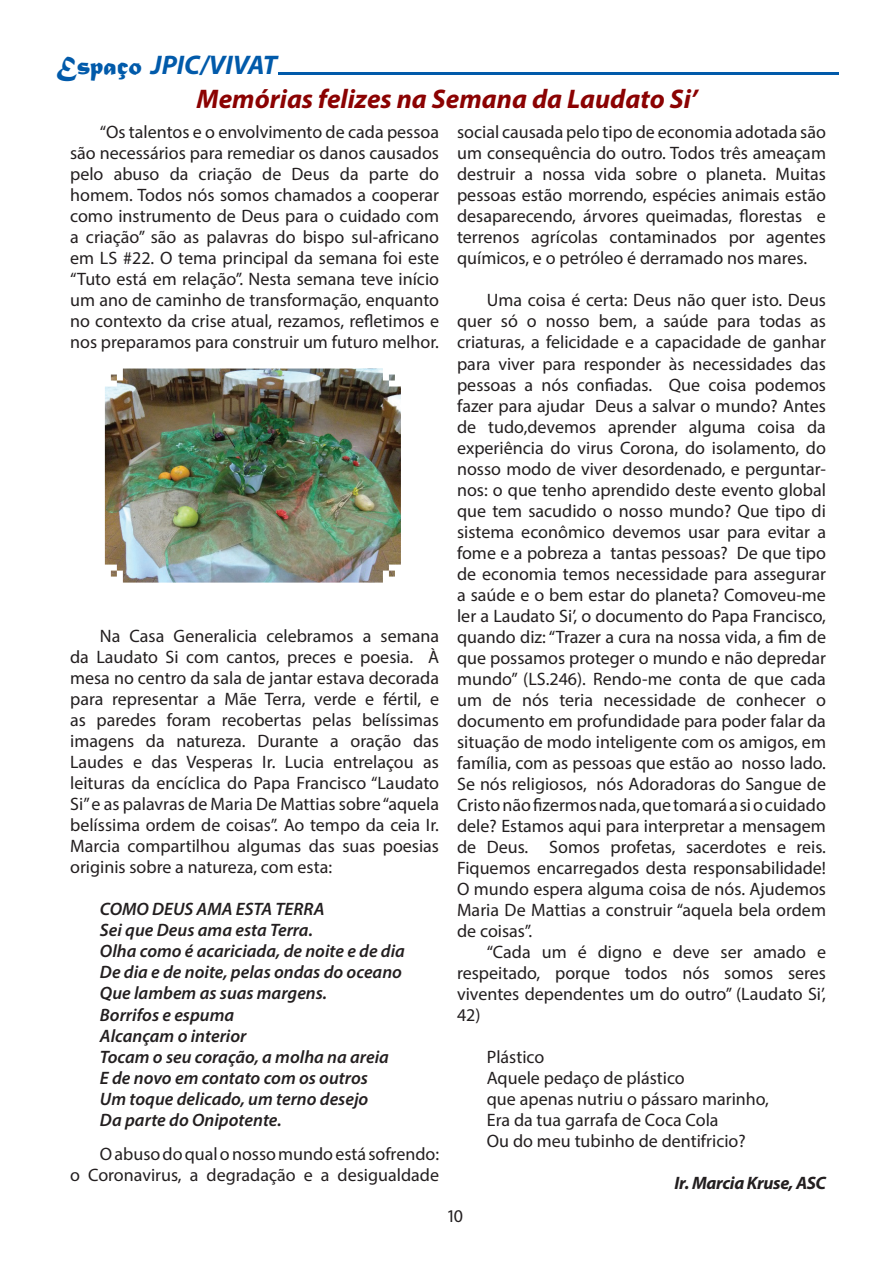
<style>
.page{position:relative;width:893px;height:1263px;background:#fff}
.page>*{position:absolute;margin:0;border:0;box-sizing:border-box;transform-origin:0 0}
.t1{font:italic 700 27px "Myriad Pro";color:#8b0202}
.t2{font:italic 700 27px "Myriad Pro";color:#015aaa}
.t3{font:18px/21px "Myriad Pro";color:#231f20;text-align:justify}
.t4{font:italic 600 18px/21px "Myriad Pro";color:#231f20}
.t5{font:italic 700 18px "Myriad Pro";letter-spacing:-.02em;color:#231f20}
.s1{font-family:"Matura MT Script Capitals";font-weight:400;font-style:normal}
</style>
<div class="page">
<img style="left:105px;top:368px;width:296px;height:215px">
<svg style="left:278px;top:72px;width:561px;height:2px"></svg>
<h1 class="t2" style="left:57px;top:48px;width:222px"><span class="s1">Espaço</span> JPIC/VIVAT</h1>
<h1 class="t1" style="left:197px;top:82px;width:503px">Memórias felizes na Semana da Laudato Si’</h1>
<p class="t3" style="left:70px;top:121px;width:370px;text-indent:30px">“Os talentos e o envolvimento de cada pessoa são necessários para remediar os danos causados pelo abuso da criação de Deus da parte do homem. Todos nós somos chamados a cooperar como instrumento de Deus para o cuidado com a criação” são as palavras do bispo sul-africano em LS #22. O tema principal da semana foi este “Tuto está em relação”. Nesta semana teve início um ano de caminho de transformação, enquanto no contexto da crise atual, rezamos, refletimos e nos preparamos para construir um futuro melhor.</p>
<p class="t3" style="left:70px;top:625px;width:370px;text-indent:30px">Na Casa Generalicia celebramos a semana da Laudato Si com cantos, preces e poesia. À mesa no centro da sala de jantar estava decorada para representar a Mãe Terra, verde e fértil, e as paredes foram recobertas pelas belíssimas imagens da natureza. Durante a oração das Laudes e das Vesperas Ir. Lucia entrelaçou as leituras da encíclica do Papa Francisco “Laudato Si” e as palavras de Maria De Mattias sobre “aquela belíssima ordem de coisas”. Ao tempo da ceia Ir.<br>Marcia compartilhou algumas das suas poesias originis sobre a natureza, com esta:</p>
<p class="t4" style="left:100px;top:898px;width:307px">COMO DEUS AMA ESTA TERRA<br>Sei que Deus ama esta Terra.<br>Olha como é acariciada, de noite e de dia<br>De dia e de noite, pelas ondas do oceano<br>Que lambem as suas margens.<br>Borrifos e espuma<br>Alcançam o interior<br>Tocam o seu coração, a molha na areia<br>E de novo em contato com os outros<br>Um toque delicado, um terno desejo<br>Da parte do Onipotente.</p>
<p class="t3" style="left:70px;top:1143px;width:370px;text-align:right">O abuso do qual o nosso mundo está sofrendo:<br>o Coronavirus, a degradação e a desigualdade</p>
<p class="t3" style="left:457px;top:122px;width:370px">social causada pelo tipo de economia adotada são um consequência do outro. Todos três ameaçam destruir a nossa vida sobre o planeta. Muitas pessoas estão morrendo, espécies animais estão desaparecendo, árvores queimadas, florestas e terrenos agrícolas contaminados por agentes químicos, e o petróleo é derramado nos mares.</p>
<p class="t3" style="left:457px;top:290px;width:370px;text-indent:30px">Uma coisa é certa: Deus não quer isto. Deus quer só o nosso bem, a saúde para todas as criaturas, a felicidade e a capacidade de ganhar para viver para responder às necessidades das pessoas a nós confiadas. Que coisa podemos fazer para ajudar Deus a salvar o mundo? Antes de tudo,devemos aprender alguma coisa da experiência do virus Corona, do isolamento, do nosso modo de viver desordenado, e perguntar&shy;nos: o que tenho aprendido deste evento global que tem sacudido o nosso mundo? Que tipo di sistema econômico devemos usar para evitar a fome e a pobreza a tantas pessoas? De que tipo de economia temos necessidade para assegurar a saúde e o bem estar do planeta? Comoveu-me ler a Laudato Si’, o documento do Papa Francisco, quando diz: “Trazer a cura na nossa vida, a fim de que possamos proteger o mundo e não depredar mundo” (LS.246). Rendo-me conta de que cada um de nós teria necessidade de conhecer o documento em profundidade para poder falar da situação de modo inteligente com os amigos, em família, com as pessoas que estão ao nosso lado.<br>Se nós religiosos, nós Adoradoras do Sangue de Cristo não fizermos nada, que tomará a si o cuidado dele? Estamos aqui para interpretar a mensagem de Deus. Somos profetas, sacerdotes e reis.<br>Fiquemos encarregados desta responsabilidade!<br>O mundo espera alguma coisa de nós. Ajudemos Maria De Mattias a construir “aquela bela ordem de coisas”.</p>
<p class="t3" style="left:457px;top:941px;width:370px;text-indent:30px">“Cada um é digno e deve ser amado e respeitado, porque todos nós somos seres viventes dependentes um do outro” (Laudato Si’, 42)</p>
<p class="t3" style="left:487px;top:1046px;width:284px;text-align:left">Plástico<br>Aquele pedaço de plástico<br>que apenas nutriu o pássaro marinho,<br>Era da tua garrafa de Coca Cola<br>Ou do meu tubinho de dentifricio?</p>
<p class="t5" style="left:675px;top:1171px;width:153px">Ir. Marcia Kruse, ASC</p>
<p class="t3" style="left:446px;top:1206px;width:18px">10</p>
</div>
